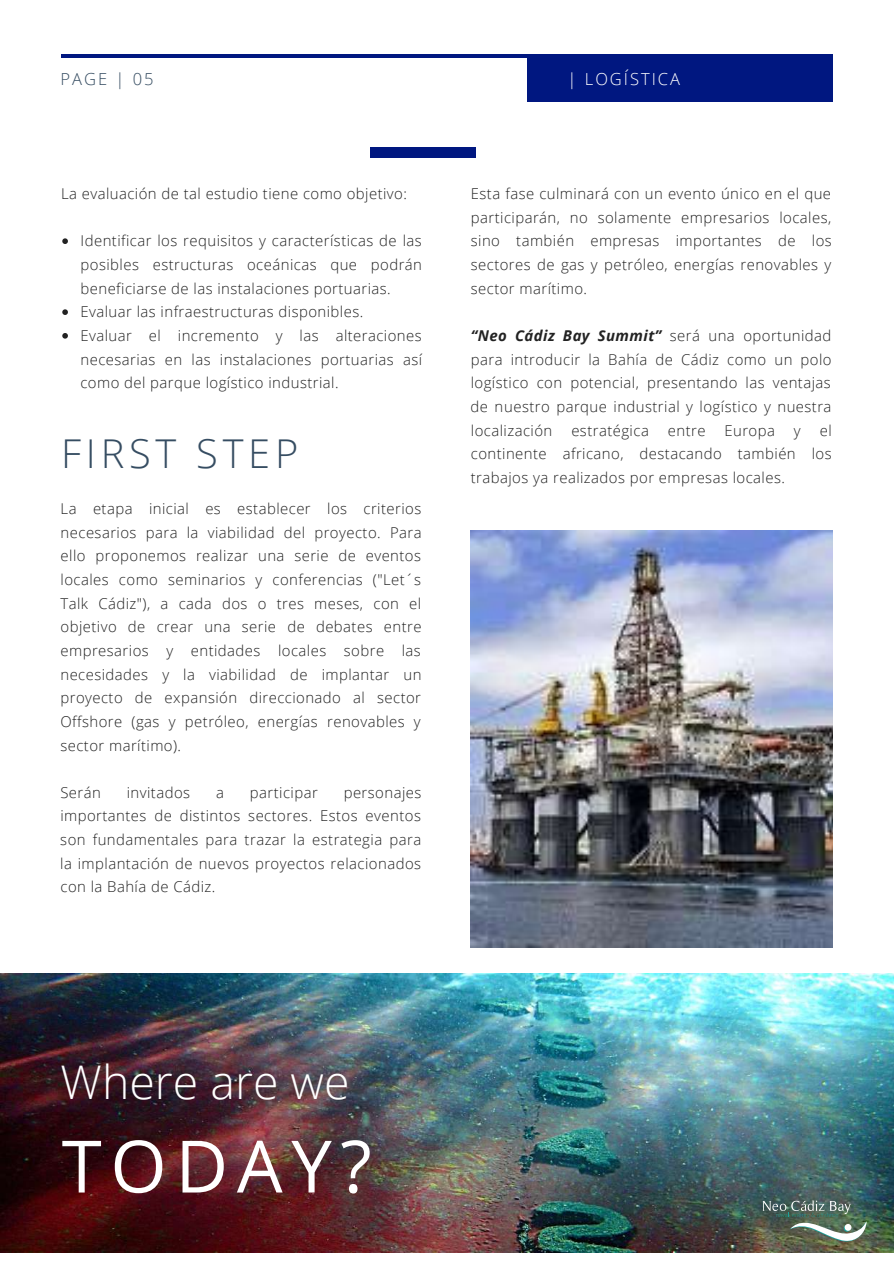
<style>
.page{position:relative;width:894px;height:1264px;background:#fff}
.page>*{position:absolute;margin:0;border:0;box-sizing:border-box;transform-origin:0 0}
.t1{font:72.3px "Open Sans";letter-spacing:.12em;color:#fff}
.t2{font:300 46.35px "Open Sans";color:#fff}
.t3{font:300 39.75px "Open Sans";letter-spacing:.12em;color:#364d62}
.t4{font:300 16.5px "Open Sans";letter-spacing:.12em;color:#fff}
.t5{font:300 16.5px "Open Sans";letter-spacing:.12em;color:#364d62}
.t6{font:300 14.85px/23.7px "Open Sans";letter-spacing:.03em;color:#222;text-align:justify}
.s1{font-weight:700;font-style:italic}
</style>
<div class="page">
<hr style="left:61px;top:55px;width:771px;height:3px;background:#001780">
<div style="left:527px;top:55px;width:305px;height:47px;background:#001780"></div>
<div style="left:370px;top:147px;width:105px;height:10px;background:#001780"></div>
<img style="left:0;top:973px;width:893px;height:279px">
<img style="left:471px;top:530px;width:361px;height:417px">
<svg style="left:62px;top:238px;width:6px;height:6px"></svg>
<svg style="left:62px;top:309px;width:6px;height:6px"></svg>
<svg style="left:62px;top:333px;width:6px;height:5px"></svg>
<img style="left:762px;top:1200px;width:104px;height:42px">
<p class="t5" style="left:61px;top:67px;width:95px">PAGE | 05</p>
<p class="t4" style="left:567px;top:67px;width:114px">| LOGÍSTICA</p>
<p class="t6" style="left:61px;top:181px;width:347px">La evaluación de tal estudio tiene como objetivo:</p>
<p class="t6" style="left:80px;top:229px;width:343px;text-align:left">Identificar los requisitos y características de las posibles estructuras oceánicas que podrán beneficiarse de las instalaciones portuarias.<br>Evaluar las infraestructuras disponibles.<br>Evaluar el incremento y las alteraciones necesarias en las instalaciones portuarias así como del parque logístico industrial.</p>
<h3 class="t3" style="left:61px;top:426px;width:238px">FIRST STEP</h3>
<p class="t6" style="left:60px;top:496px;width:362px">La etapa inicial es establecer los criterios necesarios para la viabilidad del proyecto. Para ello proponemos realizar una serie de eventos locales como seminarios y conferencias ("Let´s Talk Cádiz"), a cada dos o tres meses, con el objetivo de crear una serie de debates entre empresarios y entidades locales sobre las necesidades y la viabilidad de implantar un proyecto de expansión direccionado al sector Offshore (gas y petróleo, energías renovables y sector marítimo).</p>
<p class="t6" style="left:60px;top:780px;width:42px">Serán</p>
<p class="t6" style="left:127px;top:780px;width:65px">invitados</p>
<p class="t6" style="left:216px;top:780px;width:9px">a</p>
<p class="t6" style="left:250px;top:780px;width:69px">participar</p>
<p class="t6" style="left:60px;top:780px;width:362px;text-indent:283px">personajes importantes de distintos sectores. Estos eventos son fundamentales para trazar la estrategia para la implantación de nuevos proyectos relacionados con la Bahía de Cádiz.</p>
<p class="t6" style="left:470px;top:181px;width:362px">Esta fase culminará con un evento único en el que participarán, no solamente empresarios locales, sino también empresas importantes de los sectores de gas y petróleo, energías renovables y sector marítimo.</p>
<p class="t6" style="left:470px;top:323px;width:362px"><span class="s1">“Neo Cádiz Bay Summit”</span> será una oportunidad para introducir la Bahía de Cádiz como un polo logístico con potencial, presentando las ventajas de nuestro parque industrial y logístico y nuestra localización</p>
<p class="t6" style="left:571px;top:418px;width:79px">estratégica</p>
<p class="t6" style="left:667px;top:418px;width:39px">entre</p>
<p class="t6" style="left:724px;top:418px;width:52px">Europa</p>
<p class="t6" style="left:793px;top:418px;width:8px">y</p>
<p class="t6" style="left:470px;top:418px;width:362px;text-indent:349px">el continente africano, destacando también los trabajos ya realizados por empresas locales.</p>
<h2 class="t2" style="left:61px;top:1050px;width:290px">Where are we</h2>
<h1 class="t1" style="left:62px;top:1116px;width:311px">TODAY?</h1>
</div>
